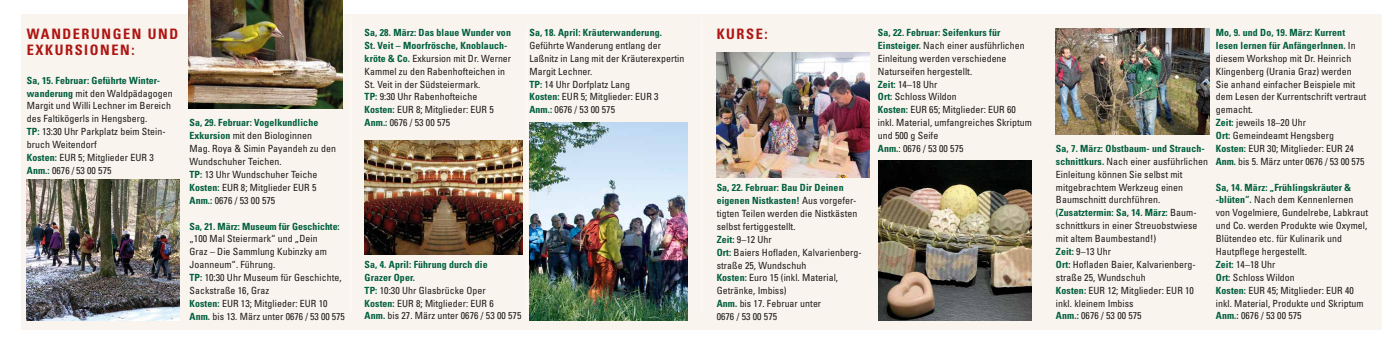
<style>
.page{position:relative;width:1382px;height:351px;background:#fff}
.page>*{position:absolute;margin:0;border:0;box-sizing:border-box;transform-origin:0 0}
.t1{font:700 condensed 14.38px/15.6px "Univers";letter-spacing:.11em;color:#ae1613}
.t2{font:condensed 9.88px/12.9px "Univers";letter-spacing:.005em;color:#1d1d1b}
.t3{font:700 condensed 9.88px "Univers";letter-spacing:.005em;color:#005f3f}
.s1{font-weight:700;color:#005f3f}
</style>
<div class="page">
<div style="left:21px;top:14px;width:1361px;height:316px;background:#faf4ee"></div>
<hr style="left:350px;top:17px;width:2px;height:296px;background:#fbf7f3">
<hr style="left:526px;top:24px;width:2px;height:296px;background:#fbf7f3">
<hr style="left:700px;top:18px;width:3px;height:296px;background:#fbf7f3">
<img style="left:189px;top:0;width:153px;height:108px">
<img style="left:365px;top:140px;width:157px;height:114px">
<img style="left:27px;top:179px;width:153px;height:141px">
<img style="left:879px;top:160px;width:153px;height:160px">
<img style="left:1056px;top:28px;width:153px;height:107px">
<img style="left:530px;top:122px;width:157px;height:198px">
<img style="left:717px;top:52px;width:153px;height:126px">
<h1 class="t1" style="left:27px;top:26px;width:153px">WANDERUNGEN UND<br>EXKURSIONEN:</h1>
<p class="t2" style="left:27px;top:74px;width:147px"><span class="s1">Sa, 15. Februar: Geführte Winter&shy;wanderung</span> mit den Waldpädagogen<br>Margit und Willi Lechner im Bereich des Faltikögerls in Hengsberg.<br><span class="s1">TP:</span> 13:30 Uhr Parkplatz beim Stein&shy;bruch Weitendorf<br><span class="s1">Kosten:</span> EUR 5; Mitglieder EUR 3<br><span class="s1">Anm.:</span> 0676 / 53 00 575</p>
<p class="t2" style="left:190px;top:116px;width:148px"><span class="s1">Sa, 29. Februar: Vogelkundliche<br>Exkursion</span> mit den Biologinnen<br>Mag. Roya &amp; Simin Payandeh zu den<br>Wundschuher Teichen.<br><span class="s1">TP:</span> 13 Uhr Wundschuher Teiche<br><span class="s1">Kosten:</span> EUR 8; Mitglieder EUR 5<br><span class="s1">Anm.:</span> 0676 / 53 00 575</p>
<p class="t3" style="left:190px;top:220px;width:152px">Sa, 21. März: Museum für Geschichte:</p>
<p class="t2" style="left:190px;top:232px;width:157px">„100 Mal Steiermark“ und „Dein<br>Graz – Die Sammlung Kubinzky am<br>Joanneum“. Führung.<br><span class="s1">TP:</span> 10:30 Uhr Museum für Geschichte,<br>Sackstraße 16, Graz<br><span class="s1">Kosten:</span> EUR 13; Mitglieder: EUR 10<br><span class="s1">Anm.</span> bis 13. März unter 0676 / 53 00 575</p>
<p class="t2" style="left:365px;top:26px;width:148px"><span class="s1">Sa, 28. März: Das blaue Wunder von<br>St. Veit – Moorfrösche, Knoblauch&shy;kröte &amp; Co.</span> Exkursion mit Dr. Werner<br>Kammel zu den Rabenhofteichen in<br>St. Veit in der Südsteiermark.<br><span class="s1">TP:</span> 9:30 Uhr Rabenhofteiche<br><span class="s1">Kosten:</span> EUR 8; Mitglieder: EUR 5<br><span class="s1">Anm.:</span> 0676 / 53 00 575</p>
<p class="t3" style="left:529px;top:26px;width:134px">Sa, 18. April: Kräuterwanderung.</p>
<p class="t2" style="left:529px;top:39px;width:156px">Geführte Wanderung entlang der<br>Laßnitz in Lang mit der Kräuterexpertin<br>Margit Lechner.<br><span class="s1">TP:</span> 14 Uhr Dorfplatz Lang<br><span class="s1">Kosten:</span> EUR 5; Mitglieder: EUR 3<br><span class="s1">Anm.:</span> 0676 / 53 00 575</p>
<p class="t2" style="left:365px;top:258px;width:158px"><span class="s1">Sa, 4. April: Führung durch die<br>Grazer Oper.<br>TP:</span> 10:30 Uhr Glasbrücke Oper<br><span class="s1">Kosten:</span> EUR 8; Mitglieder: EUR 6<br><span class="s1">Anm.</span> bis 27. März unter 0676 / 53 00 575</p>
<h1 class="t1" style="left:717px;top:26px;width:53px">KURSE:</h1>
<p class="t2" style="left:717px;top:181px;width:147px"><span class="s1">Sa, 22. Februar: Bau Dir Deinen eigenen Nistkasten!</span> Aus vorgefer&shy;tigten Teilen werden die Nistkästen selbst fertiggestellt.<br><span class="s1">Zeit:</span> 9–12 Uhr<br><span class="s1">Ort:</span> Baiers Hofladen, Kalvarienberg&shy;straße 25, Wundschuh<br><span class="s1">Kosten:</span> Euro 15 (inkl. Material,<br>Getränke, Imbiss)<br><span class="s1">Anm.</span> bis 17. Februar unter<br>0676 / 53 00 575</p>
<p class="t2" style="left:878px;top:26px;width:156px"><span class="s1">Sa, 22. Februar: Seifenkurs für<br>Einsteiger.</span> Nach einer ausführlichen<br>Einleitung werden verschiedene<br>Naturseifen hergestellt.<br><span class="s1">Zeit:</span> 14–18 Uhr<br><span class="s1">Ort:</span> Schloss Wildon<br><span class="s1">Kosten:</span> EUR 65; Mitglieder: EUR 60 inkl. Material, umfangreiches Skriptum und 500 g Seife<br><span class="s1">Anm.</span>: 0676 / 53 00 575</p>
<p class="t2" style="left:1056px;top:142px;width:154px"><span class="s1">Sa, 7. März: Obstbaum- und Strauch&shy;schnittkurs.</span> Nach einer ausführlichen<br>Einleitung können Sie selbst mit mitgebrachtem Werkzeug einen<br>Baumschnitt durchführen. <span class="s1">(Zusatztermin: Sa, 14. März:</span> Baum&shy;schnittkurs in einer Streuobstwiese mit altem Baumbestand!)<br><span class="s1">Zeit:</span> 9–13 Uhr<br><span class="s1">Ort:</span> Hofladen Baier, Kalvarienberg&shy;straße 25, Wundschuh<br><span class="s1">Kosten:</span> EUR 12; Mitglieder: EUR 10 inkl. kleinem Imbiss<br><span class="s1">Anm.:</span> 0676 / 53 00 575</p>
<p class="t2" style="left:1216px;top:26px;width:152px"><span class="s1">Mo, 9. und Do, 19. März: Kurrent lesen lernen für AnfängerInnen.</span> In diesem Workshop mit Dr. Heinrich<br>Klingenberg (Urania Graz) werden<br>Sie anhand einfacher Beispiele mit dem Lesen der Kurrentschrift vertraut gemacht.<br><span class="s1">Zeit:</span> jeweils 18–20 Uhr<br><span class="s1">Ort:</span> Gemeindeamt Hengsberg<br><span class="s1">Kosten:</span> EUR 30; Mitglieder: EUR 24<br><span class="s1">Anm.</span> bis 5. März unter 0676 / 53 00 575</p>
<p class="t2" style="left:1216px;top:180px;width:154px"><span class="s1">Sa, 14. März: „Frühlingskräuter &amp; -blüten“.</span> Nach dem Kennenlernen von Vogelmiere, Gundelrebe, Labkraut und Co. werden Produkte wie Oxymel,<br>Blütendeo etc. für Kulinarik und<br>Hautpflege hergestellt.<br><span class="s1">Zeit:</span> 14–18 Uhr<br><span class="s1">Ort:</span> Schloss Wildon<br><span class="s1">Kosten:</span> EUR 45; Mitglieder: EUR 40 inkl. Material, Produkte und Skriptum<br><span class="s1">Anm.:</span> 0676 / 53 00 575</p>
</div>
